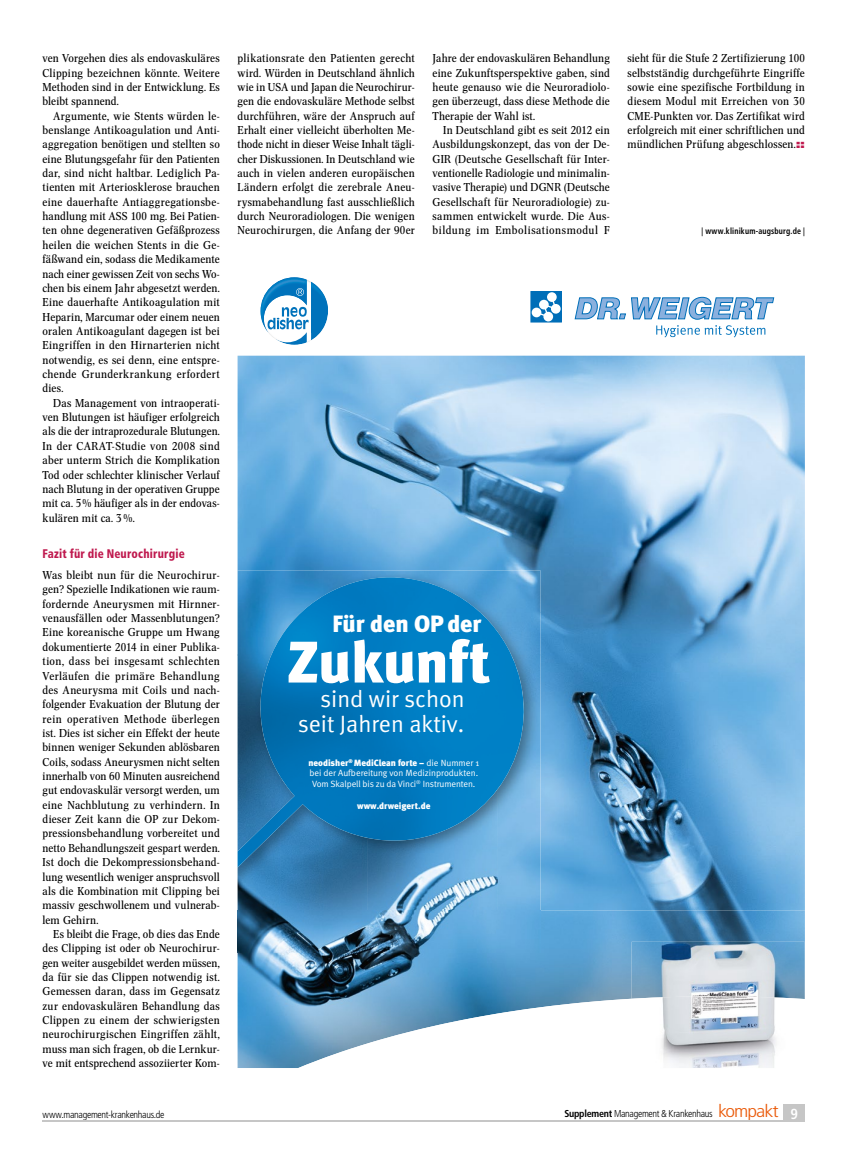
<style>
.page{position:relative;width:851px;height:1170px;background:#fff}
.page>*{position:absolute;margin:0;border:0;box-sizing:border-box;transform-origin:0 0}
.t1{font:58.5px "Meta Black LF";letter-spacing:-.005em;color:#fff}
.t2{font:23.62px/24.9px "Meta Normal LF";color:#fff;text-align:right}
.t3{font:23.62px "Meta Black LF";color:#fff}
.t4{font:900 condensed 12.5px "Frutiger LT Std";letter-spacing:.015em;color:#bf194e;scale:.9 1}
.t5{font:11.25px/14.4px "Concorde Nova";letter-spacing:.015em;color:#000;text-align:justify;scale:1.07 1}
.t6{font:300 condensed 10px "Frutiger LT Std";letter-spacing:-.03em;color:#000}
.t7{font:9px/10.4px "Meta Normal";letter-spacing:-.01em;color:#fff;text-align:center}
.t8{font:9px "Meta Black LF";color:#fff}
.t9{font:900 9px "Meta";color:#fff}
.t10{font:700 condensed 8.75px "Frutiger LT Std";letter-spacing:.02em;color:#000;scale:.9 1}
.s1{font-family:"Meta Normal"}
.s2{font-family:"Helvetica Neue LT Com";font-weight:900;font-stretch:expanded;color:#bf194e}
.s3{font-weight:700}
.s4{font-size:17.5px;color:#ea5b0b}
.s5{font-weight:700;font-size:14.5px;color:#fff}
</style>
<div class="page">
<div style="left:783px;top:1104px;width:21px;height:17px;background:#c6c6c6"></div>
<hr style="left:43px;top:1120px;width:761px;height:1px;background:#c6c6c6">
<img style="left:237px;top:355px;width:567px;height:641px">
<img style="left:237px;top:570px;width:86px;height:7px">
<img style="left:323px;top:570px;width:217px;height:42px">
<img style="left:527px;top:612px;width:13px;height:42px">
<img style="left:237px;top:867px;width:43px;height:43px">
<img style="left:497px;top:654px;width:43px;height:256px">
<img style="left:280px;top:867px;width:43px;height:43px">
<img style="left:323px;top:867px;width:44px;height:43px">
<img style="left:454px;top:867px;width:43px;height:43px">
<img style="left:367px;top:867px;width:87px;height:43px">
<img style="left:237px;top:577px;width:290px;height:290px">
<div style="left:531px;top:291px;width:30px;height:31px;background:#006eb8"></div>
<div style="left:530px;top:291px;width:31px;height:31px;border:1px solid #006eb8"></div>
<div style="left:547px;top:292px;width:9px;height:10px;background:#fff;border-radius:50%"></div>
<div style="left:543px;top:312px;width:10px;height:9px;background:#fff;border-radius:50%"></div>
<div style="left:551px;top:304px;width:9px;height:9px;background:#fff;border-radius:50%"></div>
<svg style="left:531px;top:307px;width:10px;height:10px"></svg>
<svg style="left:534px;top:295px;width:23px;height:24px"></svg>
<svg style="left:574px;top:296px;width:200px;height:41px"></svg>
<svg style="left:260px;top:277px;width:68px;height:68px"></svg>
<img style="left:237px;top:910px;width:303px;height:42px">
<svg style="left:237px;top:996px;width:394px;height:71px"></svg>
<img style="left:631px;top:941px;width:173px;height:55px">
<img style="left:631px;top:996px;width:173px;height:71px">
<p class="t5" style="left:43px;top:51px;width:167px">ven Vorgehen dies als endovaskuläres Clipping bezeichnen könnte. Weitere Methoden sind in der Entwicklung. Es bleibt spannend.</p>
<p class="t5" style="left:43px;top:109px;width:167px;text-indent:11px">Argumente, wie Stents würden le&shy;benslange Antikoagulation und Anti&shy;aggregation benötigen und stellten so eine Blutungsgefahr für den Patienten dar, sind nicht haltbar. Lediglich Pa&shy;tienten mit Arteriosklerose brauchen eine dauerhafte Antiaggregationsbe&shy;handlung mit ASS 100 mg. Bei Patien&shy;ten ohne degenerativen Gefäßprozess heilen die weichen Stents in die Ge&shy;fäßwand ein, sodass die Medikamente nach einer gewissen Zeit von sechs Wo&shy;chen bis einem Jahr abgesetzt werden.<br>Eine dauerhafte Antikoagulation mit Heparin, Marcumar oder einem neuen oralen Antikoagulant dagegen ist bei Eingriffen in den Hirnarterien nicht notwendig, es sei denn, eine entspre&shy;chende Grunderkrankung erfordert dies.</p>
<p class="t5" style="left:43px;top:396px;width:167px;text-indent:11px">Das Management von intraoperati&shy;ven Blutungen ist häufiger erfolgreich als die der intraprozedurale Blutungen.<br>In der CARAT-Studie von 2008 sind aber unterm Strich die Komplikation Tod oder schlechter klinischer Verlauf nach Blutung in der operativen Gruppe mit ca. 5% häufiger als in der endovas&shy;kulären mit ca. 3%.</p>
<p class="t4" style="left:43px;top:545px;width:159px">Fazit für die Neurochirurgie</p>
<p class="t5" style="left:43px;top:568px;width:167px">Was bleibt nun für die Neurochirur&shy;gen? Spezielle Indikationen wie raum&shy;fordernde Aneurysmen mit Hirnner&shy;venausfällen oder Massenblutungen?<br>Eine koreanische Gruppe um Hwang dokumentierte 2014 in einer Publika&shy;tion, dass bei insgesamt schlechten Verläufen die primäre Behandlung des Aneurysma mit Coils und nach&shy;folgender Evakuation der Blutung der rein operativen Methode überlegen ist. Dies ist sicher ein Effekt der heute binnen weniger Sekunden ablösbaren Coils, sodass Aneurysmen nicht selten innerhalb von 60 Minuten ausreichend gut endovaskulär versorgt werden, um eine Nachblutung zu verhindern. In dieser Zeit kann die OP zur Dekom&shy;pressionsbehandlung vorbereitet und netto Behandlungszeit gespart werden.<br>Ist doch die Dekompressionsbehand&shy;lung wesentlich weniger anspruchsvoll als die Kombination mit Clipping bei massiv geschwollenem und vulnerab&shy;lem Gehirn.</p>
<p class="t5" style="left:43px;top:926px;width:167px;text-indent:11px">Es bleibt die Frage, ob dies das Ende des Clipping ist oder ob Neurochirur&shy;gen weiter ausgebildet werden müssen, da für sie das Clippen notwendig ist.<br>Gemessen daran, dass im Gegensatz zur endovaskulären Behandlung das Clippen zu einem der schwierigsten neurochirurgischen Eingriffen zählt, muss man sich fragen, ob die Lernkur&shy;ve mit entsprechend assoziierter Kom-</p>
<p class="t5" style="left:237px;top:51px;width:167px">plikationsrate den Patienten gerecht wird. Würden in Deutschland ähnlich wie in USA und Japan die Neurochirur&shy;gen die endovaskuläre Methode selbst durchführen, wäre der Anspruch auf Erhalt einer vielleicht überholten Me&shy;thode nicht in dieser Weise Inhalt tägli&shy;cher Diskussionen. In Deutschland wie auch in vielen anderen europäischen Ländern erfolgt die zerebrale Aneu&shy;rysmabehandlung fast ausschließlich durch Neuroradiologen. Die wenigen Neurochirurgen, die Anfang der 90er</p>
<p class="t5" style="left:432px;top:51px;width:167px">Jahre der endovaskulären Behandlung eine Zukunftsperspektive gaben, sind heute genauso wie die Neuroradiolo&shy;gen überzeugt, dass diese Methode die Therapie der Wahl ist.</p>
<p class="t5" style="left:432px;top:123px;width:167px;text-indent:11px">In Deutschland gibt es seit 2012 ein Ausbildungskonzept, das von der De-GIR (Deutsche Gesellschaft für Inter&shy;ventionelle Radiologie und minimalin&shy;vasive Therapie) und DGNR (Deutsche Gesellschaft für Neuroradiologie) zu&shy;sammen entwickelt wurde. Die Aus&shy;bildung im Embolisationsmodul F</p>
<h2 class="t3" style="left:332px;top:610px;width:151px">Für den OP der</h2>
<h1 class="t1" style="left:287px;top:626px;width:205px">Zukunft</h1>
<h2 class="t2" style="left:298px;top:686px;width:168px">sind wir schon seit Jahren aktiv.</h2>
<p class="t8" style="left:308px;top:757px;width:172px">neodisher<sup>®</sup> MediClean forte – <span class="s1">die Nummer 1</span></p>
<p class="t7" style="left:309px;top:768px;width:170px">bei der Aufbereitung von Medizinprodukten.<br>Vom Skalpell bis zu da Vinci<sup>®</sup> Instrumenten.</p>
<p class="t9" style="left:357px;top:799px;width:75px">www.drweigert.de</p>
<p class="t5" style="left:627px;top:51px;width:167px">sieht für die Stufe 2 Zertifizierung 100 selbstständig durchgeführte Eingriffe sowie eine spezifische Fortbildung in diesem Modul mit Erreichen von 30<br>CME-Punkten vor. Das Zertifikat wird erfolgreich mit einer schriftlichen und mündlichen Prüfung abgeschlossen.<span class="s2">::</span></p>
<p class="t10" style="left:701px;top:226px;width:116px">| www.klinikum-augsburg.de |</p>
<p class="t6" style="left:43px;top:1108px;width:123px">www.management-krankenhaus.de</p>
<p class="t6" style="left:564px;top:1107px;width:235px"><span class="s3">Supplement</span> Management &amp; Krankenhaus <span class="s4">kompakt</span> <span class="s5">9</span></p>
</div>
